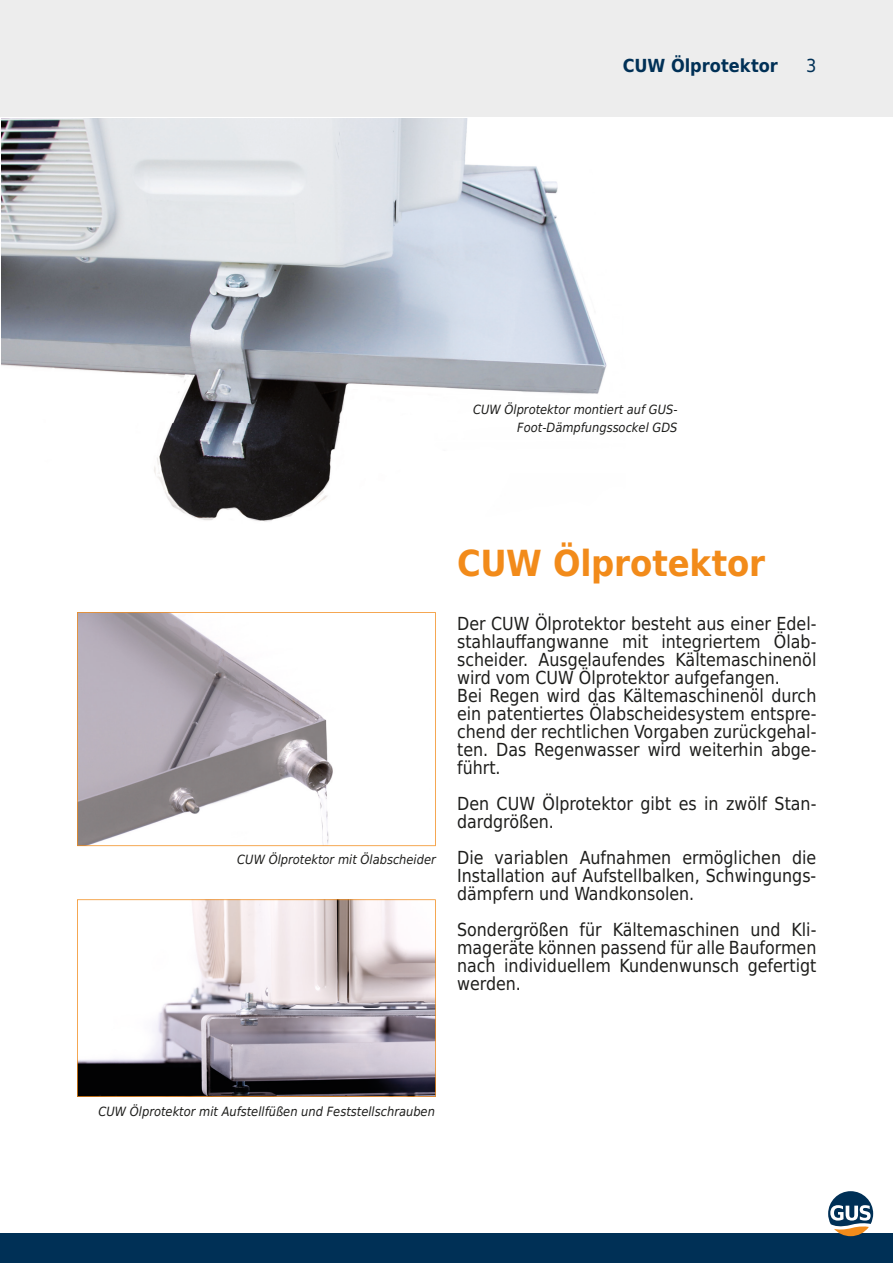
<style>
.page{position:relative;width:893px;height:1263px;background:#fff}
.page>*{position:absolute;margin:0;border:0;box-sizing:border-box;transform-origin:0 0}
.t1{font:700 36px "DejaVu Sans Condensed";letter-spacing:-.005em;color:#f28b1a}
.t2{font:18px/18px "DejaVu Sans Condensed";color:#1d1d1b}
.t3{font:700 18px "DejaVu Sans Condensed";letter-spacing:-.005em;color:#003056}
.t4{font:18px "DejaVu Sans Condensed";color:#003056}
.t5{font:italic 12.75px/18px "DejaVu Sans Condensed";color:#1d1d1b;text-align:right}
</style>
<div class="page">
<div style="left:0;top:0;width:893px;height:117px;background:#ededed"></div>
<div style="left:0;top:1233px;width:893px;height:30px;background:#003056"></div>
<svg style="left:828px;top:1191px;width:45px;height:45px"></svg>
<svg style="left:77px;top:899px;width:359px;height:198px"></svg>
<img style="left:1px;top:118px;width:606px;height:404px">
<svg style="left:77px;top:612px;width:359px;height:234px"></svg>
<p class="t3" style="left:623px;top:51px;width:156px">CUW Ölprotektor</p>
<p class="t4" style="left:806px;top:51px;width:12px">3</p>
<p class="t5" style="left:473px;top:400px;width:206px">CUW Ölprotektor montiert auf GUS-<br>Foot-Dämpfungssockel GDS</p>
<p class="t5" style="left:237px;top:850px;width:200px">CUW Ölprotektor mit Ölabscheider</p>
<h1 class="t1" style="left:457px;top:534px;width:309px">CUW Ölprotektor</h1>
<p class="t2" style="left:457px;top:614px;width:361px">Der CUW Ölprotektor besteht aus einer Edel&shy;stahlauffangwanne mit integriertem Ölab&shy;scheider. Ausgelaufendes Kältemaschinenöl wird vom CUW Ölprotektor aufgefangen.<br>Bei Regen wird das Kältemaschinenöl durch ein patentiertes Ölabscheidesystem entspre&shy;chend der rechtlichen Vorgaben zurückgehal&shy;ten. Das Regenwasser wird weiterhin abge&shy;führt.</p>
<p class="t2" style="left:457px;top:794px;width:361px">Den CUW Ölprotektor gibt es in zwölf Stan&shy;dardgrößen.</p>
<p class="t2" style="left:457px;top:848px;width:361px;text-align:justify">Die variablen Aufnahmen ermöglichen die Installation auf Aufstellbalken, Schwingungs&shy;dämpfern und Wandkonsolen.</p>
<p class="t2" style="left:457px;top:920px;width:361px;text-align:justify">Sondergrößen für Kältemaschinen und Kli&shy;mageräte können passend für alle Bauformen nach individuellem Kundenwunsch gefertigt werden.</p>
<p class="t5" style="left:98px;top:1102px;width:338px">CUW Ölprotektor mit Aufstellfüßen und Feststellschrauben</p>
</div>
